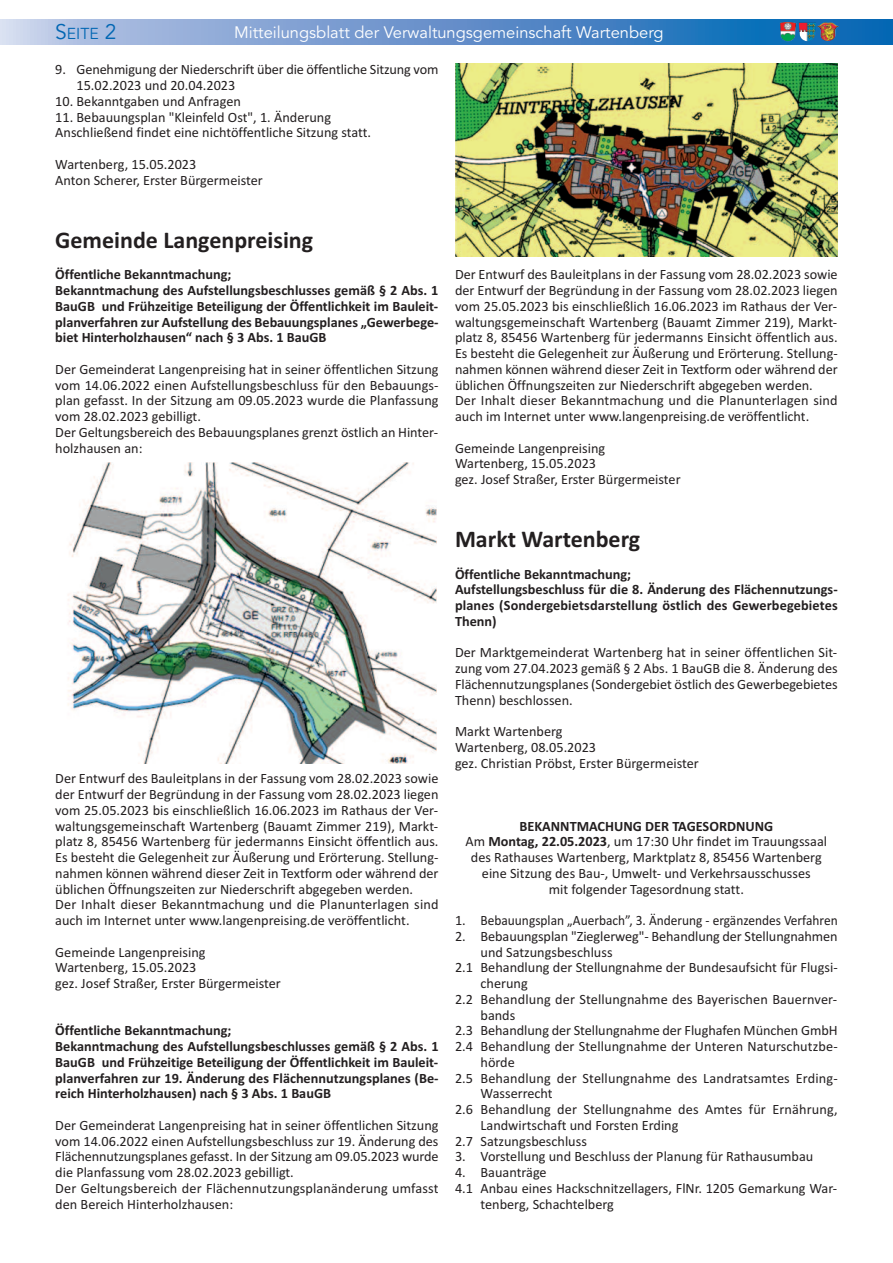
<style>
.page{position:relative;width:893px;height:1263px;background:#fff}
.page>*{position:absolute;margin:0;border:0;box-sizing:border-box;transform-origin:0 0}
.t1{font:700 24px "Calibri";color:#231f20}
.t2{font:16.5px "Avenir";color:#fff}
.t3{font:15.75px "Avenir";color:#0166b3}
.t4{font:14.25px/15.8px "Calibri";color:#231f20}
.t5{font:700 14.25px/15.8px "Calibri";color:#231f20}
.s1{font-size:21px}
.s2{font-weight:700}
</style>
<div class="page">
<svg style="left:0;top:19px;width:893px;height:26px;background:#6595cc"></svg>
<img style="left:799px;top:22px;width:40px;height:19px">
<img style="left:780px;top:22px;width:16px;height:19px">
<img style="left:455px;top:64px;width:383px;height:193px">
<img style="left:68px;top:462px;width:369px;height:302px">
<p class="t3" style="left:55px;top:24px;width:63px"><span class="s1">S</span>EITE <span class="s1">2</span></p>
<p class="t2" style="left:234px;top:22px;width:431px">Mitteilungsblatt der Verwaltungsgemeinschaft Wartenberg</p>
<p class="t4" style="left:77px;top:62px;width:363px;text-indent:-21px">9. Genehmigung der Niederschrift über die öffentliche Sitzung vom<br>15.02.2023 und 20.04.2023</p>
<p class="t4" style="left:55px;top:93px;width:187px">10. Bekanntgaben und Anfragen</p>
<p class="t4" style="left:55px;top:109px;width:317px">11. Bebauungsplan "Kleinfeld Ost", 1. Änderung<br>Anschließend findet eine nichtöffentliche Sitzung statt.</p>
<p class="t4" style="left:55px;top:156px;width:209px">Wartenberg, 15.05.2023<br>Anton Scherer, Erster Bürgermeister</p>
<h1 class="t1" style="left:55px;top:225px;width:259px">Gemeinde Langenpreising</h1>
<p class="t5" style="left:55px;top:266px;width:385px">Öffentliche Bekanntmachung;<br>Bekanntmachung des Aufstellungsbeschlusses gemäß § 2 Abs. 1<br>BauGB und Frühzeitige Beteiligung der Öffentlichkeit im Bauleit&shy;planverfahren zur Aufstellung des Bebauungsplanes „Gewerbege&shy;biet Hinterholzhausen“ nach § 3 Abs. 1 BauGB</p>
<p class="t4" style="left:55px;top:361px;width:385px">Der Gemeinderat Langenpreising hat in seiner öffentlichen Sitzung vom 14.06.2022 einen Aufstellungsbeschluss für den Bebauungs&shy;plan gefasst. In der Sitzung am 09.05.2023 wurde die Planfassung vom 28.02.2023 gebilligt.<br>Der Geltungsbereich des Bebauungsplanes grenzt östlich an Hinter&shy;holzhausen an:</p>
<p class="t4" style="left:455px;top:266px;width:384px">Der Entwurf des Bauleitplans in der Fassung vom 28.02.2023 sowie der Entwurf der Begründung in der Fassung vom 28.02.2023 liegen vom 25.05.2023 bis einschließlich 16.06.2023 im Rathaus der Ver&shy;waltungsgemeinschaft Wartenberg (Bauamt Zimmer 219), Markt&shy;platz 8, 85456 Wartenberg für jedermanns Einsicht öffentlich aus.<br>Es besteht die Gelegenheit zur Äußerung und Erörterung. Stellung&shy;nahmen können während dieser Zeit in Textform oder während der üblichen Öffnungszeiten zur Niederschrift abgegeben werden.<br>Der Inhalt dieser Bekanntmachung und die Planunterlagen sind auch im Internet unter www.langenpreising.de veröffentlicht.</p>
<p class="t4" style="left:455px;top:440px;width:227px">Gemeinde Langenpreising<br>Wartenberg, 15.05.2023<br>gez. Josef Straßer, Erster Bürgermeister</p>
<p class="t4" style="left:55px;top:770px;width:385px">Der Entwurf des Bauleitplans in der Fassung vom 28.02.2023 sowie der Entwurf der Begründung in der Fassung vom 28.02.2023 liegen vom 25.05.2023 bis einschließlich 16.06.2023 im Rathaus der Ver&shy;waltungsgemeinschaft Wartenberg (Bauamt Zimmer 219), Markt&shy;platz 8, 85456 Wartenberg für jedermanns Einsicht öffentlich aus.<br>Es besteht die Gelegenheit zur Äußerung und Erörterung. Stellung&shy;nahmen können während dieser Zeit in Textform oder während der üblichen Öffnungszeiten zur Niederschrift abgegeben werden.<br>Der Inhalt dieser Bekanntmachung und die Planunterlagen sind auch im Internet unter www.langenpreising.de veröffentlicht.</p>
<p class="t4" style="left:55px;top:944px;width:227px">Gemeinde Langenpreising<br>Wartenberg, 15.05.2023<br>gez. Josef Straßer, Erster Bürgermeister</p>
<p class="t5" style="left:55px;top:1022px;width:385px">Öffentliche Bekanntmachung;<br>Bekanntmachung des Aufstellungsbeschlusses gemäß § 2 Abs. 1<br>BauGB und Frühzeitige Beteiligung der Öffentlichkeit im Bauleit&shy;planverfahren zur 19. Änderung des Flächennutzungsplanes (Be&shy;reich Hinterholzhausen) nach § 3 Abs. 1 BauGB</p>
<p class="t4" style="left:55px;top:1117px;width:385px">Der Gemeinderat Langenpreising hat in seiner öffentlichen Sitzung vom 14.06.2022 einen Aufstellungsbeschluss zur 19. Änderung des Flächennutzungsplanes gefasst. In der Sitzung am 09.05.2023 wurde die Planfassung vom 28.02.2023 gebilligt.<br>Der Geltungsbereich der Flächennutzungsplanänderung umfasst den Bereich Hinterholzhausen:</p>
<h1 class="t1" style="left:455px;top:525px;width:187px">Markt Wartenberg</h1>
<p class="t5" style="left:455px;top:566px;width:384px">Öffentliche Bekanntmachung;<br>Aufstellungsbeschluss für die 8. Änderung des Flächennutzungs&shy;planes (Sondergebietsdarstellung östlich des Gewerbegebietes Thenn)</p>
<p class="t4" style="left:455px;top:644px;width:384px;text-align:justify">Der Marktgemeinderat Wartenberg hat in seiner öffentlichen Sit&shy;zung vom 27.04.2023 gemäß § 2 Abs. 1 BauGB die 8. Änderung des Flächennutzungsplanes (Sondergebiet östlich des Gewerbegebietes Thenn) beschlossen.</p>
<p class="t4" style="left:455px;top:723px;width:245px">Markt Wartenberg<br>Wartenberg, 08.05.2023<br>gez. Christian Pröbst, Erster Bürgermeister</p>
<p class="t4" style="left:466px;top:818px;width:363px;text-align:center"><span class="s2">BEKANNTMACHUNG DER TAGESORDNUNG<br></span>Am <span class="s2">Montag, 22.05.2023</span>, um 17:30 Uhr findet im Trauungssaal des Rathauses Wartenberg, Marktplatz 8, 85456 Wartenberg eine Sitzung des Bau-, Umwelt- und Verkehrsausschusses<br>mit folgender Tagesordnung statt.</p>
<p class="t4" style="left:455px;top:912px;width:384px">1. Bebauungsplan „Auerbach”, 3. Änderung - ergänzendes Verfahren</p>
<p class="t4" style="left:455px;top:928px;width:384px">2. Bebauungsplan "Zieglerweg"- Behandlung der Stellungnahmen</p>
<p class="t4" style="left:480px;top:944px;width:134px">und Satzungsbeschluss</p>
<p class="t4" style="left:455px;top:959px;width:384px">2.1 Behandlung der Stellungnahme der Bundesaufsicht für Flugsi-</p>
<p class="t4" style="left:480px;top:975px;width:49px">cherung</p>
<p class="t4" style="left:455px;top:991px;width:384px">2.2 Behandlung der Stellungnahme des Bayerischen Bauernver-</p>
<p class="t4" style="left:480px;top:1007px;width:36px">bands</p>
<p class="t4" style="left:455px;top:1022px;width:384px">2.3 Behandlung der Stellungnahme der Flughafen München GmbH</p>
<p class="t4" style="left:455px;top:1038px;width:384px">2.4 Behandlung der Stellungnahme der Unteren Naturschutzbe-</p>
<p class="t4" style="left:480px;top:1054px;width:36px">hörde</p>
<p class="t4" style="left:455px;top:1070px;width:384px">2.5 Behandlung der Stellungnahme des Landratsamtes Erding-</p>
<p class="t4" style="left:480px;top:1085px;width:74px">Wasserrecht</p>
<p class="t4" style="left:455px;top:1101px;width:384px">2.6 Behandlung der Stellungnahme des Amtes für Ernährung,</p>
<p class="t4" style="left:480px;top:1117px;width:199px">Landwirtschaft und Forsten Erding</p>
<p class="t4" style="left:455px;top:1133px;width:133px">2.7 Satzungsbeschluss</p>
<p class="t4" style="left:455px;top:1148px;width:360px">3. Vorstellung und Beschluss der Planung für Rathausumbau</p>
<p class="t4" style="left:455px;top:1164px;width:93px">4. Bauanträge</p>
<p class="t4" style="left:455px;top:1180px;width:384px">4.1 Anbau eines Hackschnitzellagers, FlNr. 1205 Gemarkung War-</p>
<p class="t4" style="left:480px;top:1196px;width:135px">tenberg, Schachtelberg</p>
</div>
